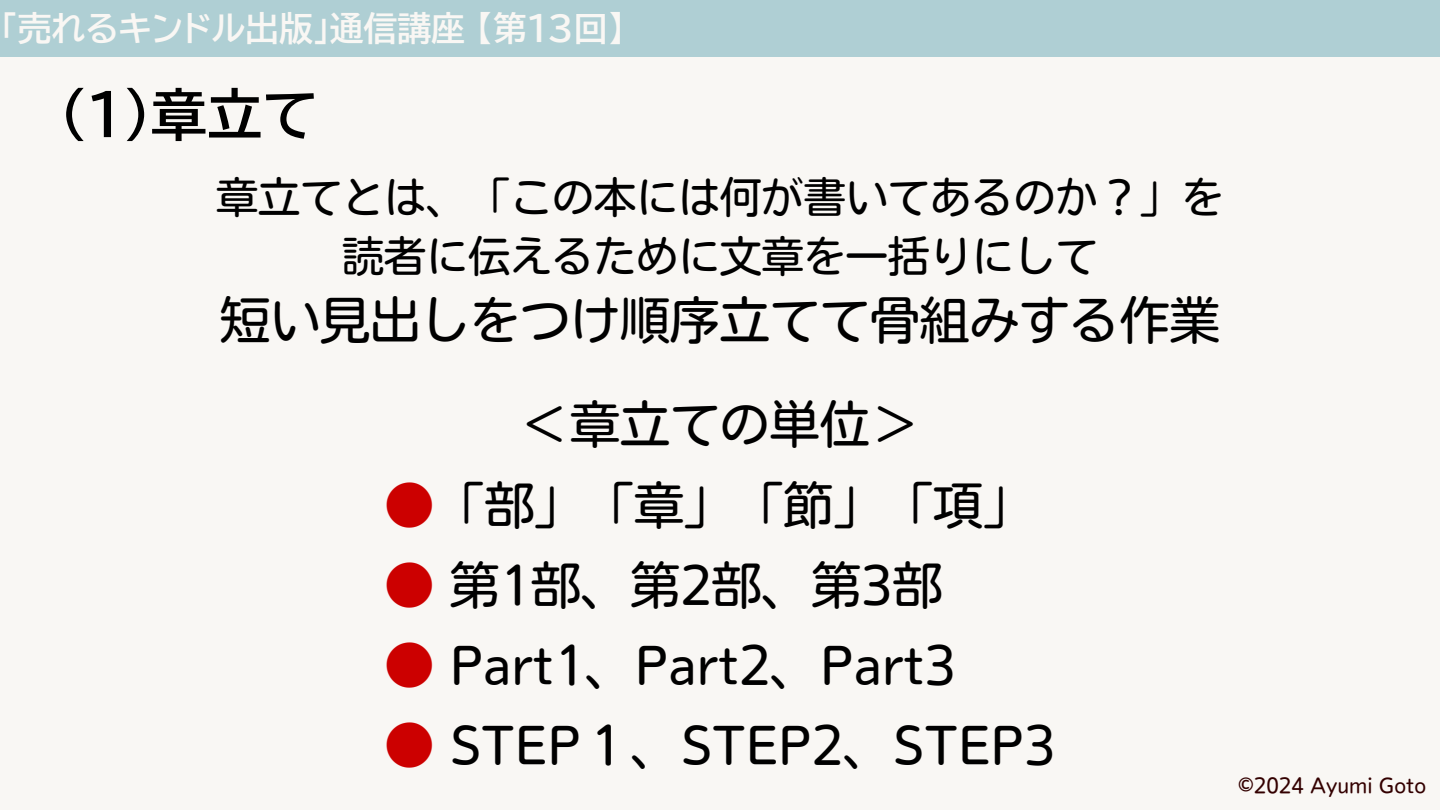
<style>
.page{position:relative;width:1440px;height:810px;background:#f9f7f4}
.page>*{position:absolute;margin:0;border:0;box-sizing:border-box;transform-origin:0 0}
.t1{font:700 56px "BIZUDP Gothic";color:#000}
.t2{font:50px "Nud Motoya Maru Std W3";color:#000}
.t3{font:49.9px "Nud Motoya Maru Std W3";color:#000}
.t4{font:42px/58.5px "Nud Motoya Maru Std W3";color:#000;text-align:center}
.t5{font:700 33.8px "BIZUDP Gothic";color:#f9f7f4}
.t6{font:20px "Nud Motoya Maru Std W3";color:#300}
.s1{color:#c00}
</style>
<div class="page">
<div style="left:0;top:0;width:1440px;height:56px;background:#afcfd4"></div>
<p class="t5" style="left:1px;top:11px;width:625px">「売れるキンドル出版」通信講座【第13回】</p>
<p class="t1" style="left:60px;top:87px;width:260px">（1）章立て</p>
<p class="t4" style="left:216px;top:168px;width:1009px">章立てとは、「この本には何が書いてあるのか？」を読者に伝えるために文章を一括りにして</p>
<p class="t2" style="left:220px;top:295px;width:1001px">短い見出しをつけ順序立てて骨組みする作業</p>
<p class="t3" style="left:520px;top:400px;width:401px">＜章立ての単位＞</p>
<p class="t3" style="left:385px;top:480px;width:650px"><span class="s1">●</span>「部」「章」「節」「項」</p>
<p class="t3" style="left:385px;top:560px;width:559px"><span class="s1">●</span> 第1部、第2部、第3部</p>
<p class="t3" style="left:385px;top:640px;width:572px"><span class="s1">●</span> Part1、Part2、Part3</p>
<p class="t3" style="left:385px;top:721px;width:672px"><span class="s1">●</span> STEP１、STEP2、STEP3</p>
<p class="t6" style="left:1238px;top:776px;width:189px">©︎2024 Ayumi Goto</p>
</div>
